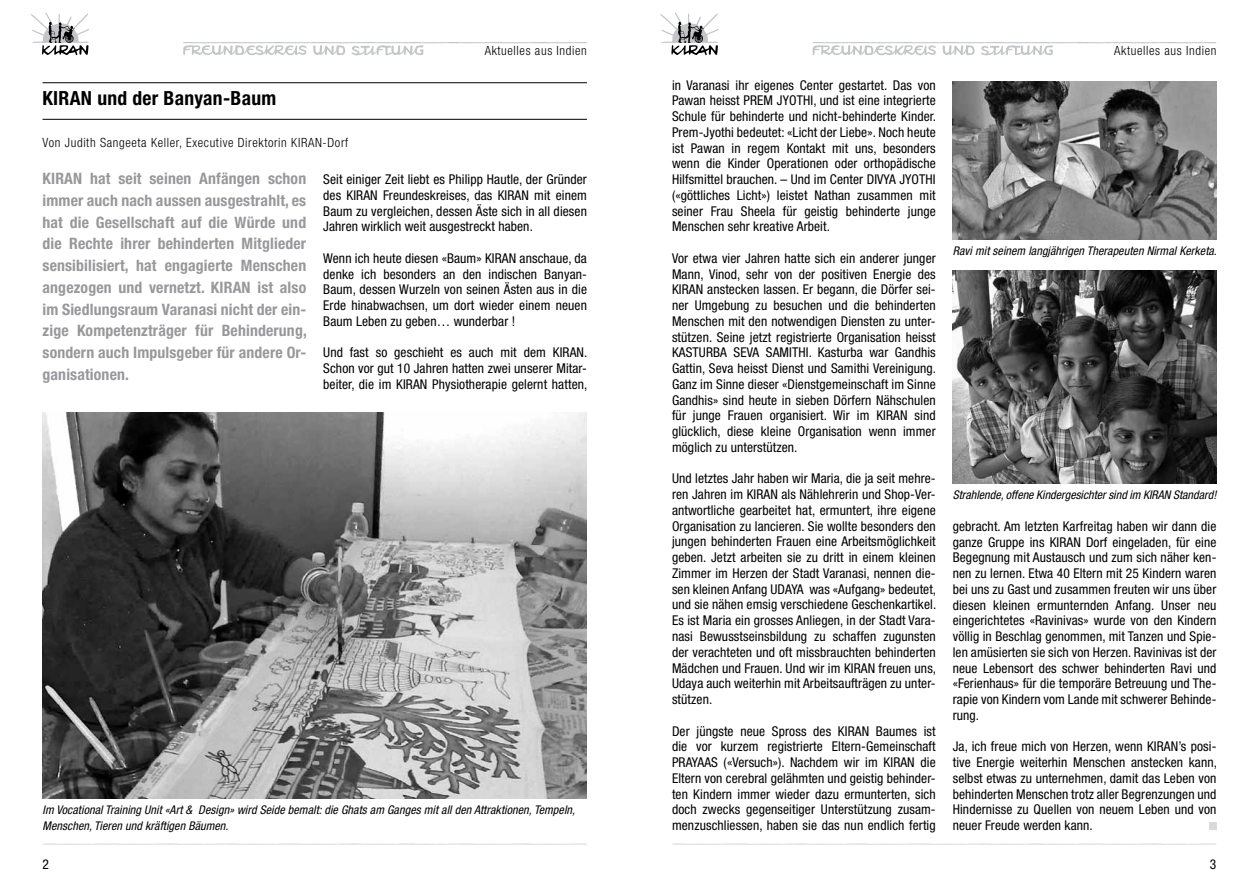
<style>
.page{position:relative;width:1259px;height:893px;background:#fff}
.page>*{position:absolute;margin:0;border:0;box-sizing:border-box;transform-origin:0 0}
.t1{font:700 condensed 19.5px "Helvetica Neue";letter-spacing:.015em;color:#000}
.t2{font:700 condensed 15.75px/21.8px "Helvetica Neue";letter-spacing:.01em;color:#98989c;text-align:justify}
.t3{font:condensed 13.5px/15.8px "Helvetica Neue";letter-spacing:.01em;color:#000;text-align:justify}
.t4{font:300 condensed 12.75px "Helvetica Neue";letter-spacing:.05em;color:#000}
.t5{font:italic condensed 12px/15.8px "Helvetica Neue";letter-spacing:.01em;color:#000}
</style>
<div class="page">
<svg style="left:43px;top:843px;width:544px;height:2px"></svg>
<svg style="left:31px;top:13px;width:58px;height:42px"></svg>
<svg style="left:183px;top:42px;width:404px;height:13px"></svg>
<svg style="left:672px;top:843px;width:544px;height:2px"></svg>
<svg style="left:660px;top:13px;width:58px;height:42px"></svg>
<svg style="left:812px;top:42px;width:404px;height:13px"></svg>
<div style="left:1209px;top:822px;width:7px;height:8px;background:#d8dbdc"></div>
<hr style="left:43px;top:82px;width:544px;height:1px;background:#000">
<hr style="left:43px;top:119px;width:544px;height:1px;background:#000">
<img style="left:43px;top:412px;width:544px;height:386px">
<img style="left:952px;top:82px;width:264px;height:157px">
<img style="left:952px;top:271px;width:264px;height:212px">
<h1 class="t1" style="left:43px;top:87px;width:235px">KIRAN und der Banyan-Baum</h1>
<p class="t4" style="left:43px;top:135px;width:307px">Von Judith Sangeeta Keller, Executive Direktorin KIRAN-Dorf</p>
<p class="t4" style="left:485px;top:43px;width:104px">Aktuelles aus Indien</p>
<p class="t2" style="left:43px;top:167px;width:266px">KIRAN hat seit seinen Anfängen schon immer auch nach aussen ausgestrahlt, es hat die Gesellschaft auf die Würde und die Rechte ihrer behinderten Mitglieder sensibilisiert, hat engagierte Menschen angezogen und vernetzt. KIRAN ist also im Siedlungsraum Varanasi nicht der ein&shy;zige Kompetenzträger für Behinderung, sondern auch Impulsgeber für andere Or&shy;ganisationen.</p>
<p class="t3" style="left:323px;top:171px;width:265px">Seit einiger Zeit liebt es Philipp Hautle, der Gründer des KIRAN Freundeskreises, das KIRAN mit einem Baum zu vergleichen, dessen Äste sich in all diesen Jahren wirklich weit ausgestreckt haben.</p>
<p class="t3" style="left:323px;top:250px;width:265px">Wenn ich heute diesen «Baum» KIRAN anschaue, da denke ich besonders an den indischen Banyan-Baum, dessen Wurzeln von seinen Ästen aus in die Erde hinabwachsen, um dort wieder einem neuen Baum Leben zu geben… wunderbar !</p>
<p class="t3" style="left:323px;top:345px;width:266px">Und fast so geschieht es auch mit dem KIRAN.<br>Schon vor gut 10 Jahren hatten zwei unserer Mitar&shy;beiter, die im KIRAN Physiotherapie gelernt hatten,</p>
<p class="t5" style="left:43px;top:802px;width:534px">Im Vocational Training Unit «Art &amp; Design» wird Seide bemalt: die Ghats am Ganges mit all den Attraktionen, Tempeln,<br>Menschen, Tieren und kräftigen Bäumen.</p>
<p class="t3" style="left:43px;top:856px;width:8px">2</p>
<p class="t3" style="left:672px;top:77px;width:266px">in Varanasi ihr eigenes Center gestartet. Das von Pawan heisst PREM JYOTHI, und ist eine integrierte Schule für behinderte und nicht-behinderte Kinder.<br>Prem-Jyothi bedeutet: «Licht der Liebe». Noch heute ist Pawan in regem Kontakt mit uns, besonders wenn die Kinder Operationen oder orthopädische Hilfsmittel brauchen. – Und im Center DIVYA JYOTHI («göttliches Licht») leistet Nathan zusammen mit seiner Frau Sheela für geistig behinderte junge Menschen sehr kreative Arbeit.</p>
<p class="t3" style="left:672px;top:250px;width:266px">Vor etwa vier Jahren hatte sich ein anderer junger Mann, Vinod, sehr von der positiven Energie des KIRAN anstecken lassen. Er begann, die Dörfer sei&shy;ner Umgebung zu besuchen und die behinderten Menschen mit den notwendigen Diensten zu unter&shy;stützen. Seine jetzt registrierte Organisation heisst KASTURBA SEVA SAMITHI. Kasturba war Gandhis Gattin, Seva heisst Dienst und Samithi Vereinigung.<br>Ganz im Sinne dieser «Dienstgemeinschaft im Sinne Gandhis» sind heute in sieben Dörfern Nähschulen für junge Frauen organisiert. Wir im KIRAN sind glücklich, diese kleine Organisation wenn immer möglich zu unterstützen.</p>
<p class="t3" style="left:672px;top:471px;width:266px">Und letztes Jahr haben wir Maria, die ja seit mehre&shy;ren Jahren im KIRAN als Nählehrerin und Shop-Ver&shy;antwortliche gearbeitet hat, ermuntert, ihre eigene Organisation zu lancieren. Sie wollte besonders den jungen behinderten Frauen eine Arbeitsmöglichkeit geben. Jetzt arbeiten sie zu dritt in einem kleinen Zimmer im Herzen der Stadt Varanasi, nennen die&shy;sen kleinen Anfang UDAYA was «Aufgang» bedeutet, und sie nähen emsig verschiedene Geschenkartikel.<br>Es ist Maria ein grosses Anliegen, in der Stadt Vara&shy;nasi Bewusstseinsbildung zu schaffen zugunsten der verachteten und oft missbrauchten behinderten Mädchen und Frauen. Und wir im KIRAN freuen uns, Udaya auch weiterhin mit Arbeitsaufträgen zu unter&shy;stützen.</p>
<p class="t3" style="left:672px;top:723px;width:265px">Der jüngste neue Spross des KIRAN Baumes ist die vor kurzem registrierte Eltern-Gemeinschaft PRAYAAS («Versuch»). Nachdem wir im KIRAN die Eltern von cerebral gelähmten und geistig behinder&shy;ten Kindern immer wieder dazu ermunterten, sich doch zwecks gegenseitiger Unterstützung zusam&shy;menzuschliessen, haben sie das nun endlich fertig</p>
<p class="t4" style="left:1114px;top:43px;width:104px">Aktuelles aus Indien</p>
<p class="t5" style="left:952px;top:243px;width:266px">Ravi mit seinem langjährigen Therapeuten Nirmal Kerketa.</p>
<p class="t5" style="left:952px;top:487px;width:265px">Strahlende, offene Kindergesichter sind im KIRAN Standard!</p>
<p class="t3" style="left:952px;top:518px;width:265px">gebracht. Am letzten Karfreitag haben wir dann die ganze Gruppe ins KIRAN Dorf eingeladen, für eine Begegnung mit Austausch und zum sich näher ken&shy;nen zu lernen. Etwa 40 Eltern mit 25 Kindern waren bei uns zu Gast und zusammen freuten wir uns über diesen kleinen ermunternden Anfang. Unser neu eingerichtetes «Ravinivas» wurde von den Kindern völlig in Beschlag genommen, mit Tanzen und Spie&shy;len amüsierten sie sich von Herzen. Ravinivas ist der neue Lebensort des schwer behinderten Ravi und «Ferienhaus» für die temporäre Betreuung und The&shy;rapie von Kindern vom Lande mit schwerer Behinde&shy;rung.</p>
<p class="t3" style="left:952px;top:739px;width:266px">Ja, ich freue mich von Herzen, wenn KIRAN’s posi&shy;tive Energie weiterhin Menschen anstecken kann, selbst etwas zu unternehmen, damit das Leben von behinderten Menschen trotz aller Begrenzungen und Hindernisse zu Quellen von neuem Leben und von neuer Freude werden kann.</p>
<p class="t3" style="left:1210px;top:856px;width:8px">3</p>
</div>
